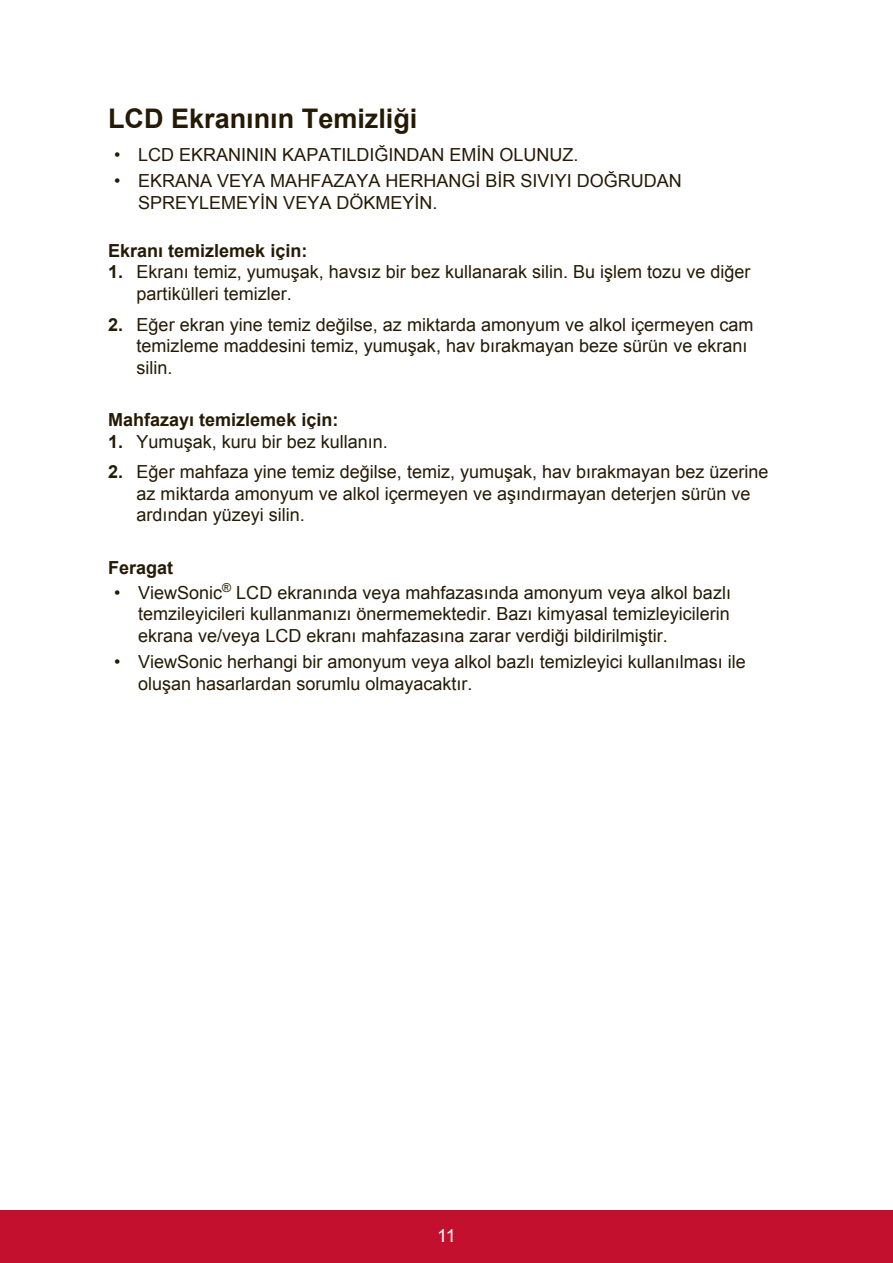
<style>
.page{position:relative;width:893px;height:1263px;background:#fff}
.page>*{position:absolute;margin:0;border:0;box-sizing:border-box;transform-origin:0 0}
.t1{font:700 27px "Arial";color:#251a05}
.t2{font:18px/21.6px "Arial";color:#251a05}
.t3{font:700 18px "Arial";color:#251a05}
.t4{font:18px "Arial";color:#fff}
.s1{font-weight:700}
</style>
<div class="page">
<div style="left:0;top:1210px;width:892px;height:53px;background:#c3102f"></div>
<h1 class="t1" style="left:108px;top:100px;width:311px">LCD Ekranının Temizliği</h1>
<p class="t2" style="left:114px;top:144px;width:466px">• LCD EKRANININ KAPATILDIĞINDAN EMİN OLUNUZ.</p>
<p class="t2" style="left:138px;top:170px;width:545px;text-indent:-24px">• EKRANA VEYA MAHFAZAYA HERHANGİ BİR SIVIYI DOĞRUDAN<br>SPREYLEMEYİN VEYA DÖKMEYİN.</p>
<p class="t3" style="left:108px;top:238px;width:201px">Ekranı temizlemek için:</p>
<p class="t2" style="left:136px;top:261px;width:615px;text-indent:-28px"><span class="s1">1.</span> Ekranı temiz, yumuşak, havsız bir bez kullanarak silin. Bu işlem tozu ve diğer partikülleri temizler.</p>
<p class="t2" style="left:136px;top:314px;width:618px;text-indent:-28px"><span class="s1">2.</span> Eğer ekran yine temiz değilse, az miktarda amonyum ve alkol içermeyen cam temizleme maddesini temiz, yumuşak, hav bırakmayan beze sürün ve ekranı silin.</p>
<p class="t3" style="left:108px;top:408px;width:232px">Mahfazayı temizlemek için:</p>
<p class="t2" style="left:108px;top:431px;width:281px"><span class="s1">1.</span> Yumuşak, kuru bir bez kullanın.</p>
<p class="t2" style="left:136px;top:461px;width:633px;text-indent:-28px"><span class="s1">2.</span> Eğer mahfaza yine temiz değilse, temiz, yumuşak, hav bırakmayan bez üzerine az miktarda amonyum ve alkol içermeyen ve aşındırmayan deterjen sürün ve ardından yüzeyi silin.</p>
<p class="t3" style="left:108px;top:555px;width:67px">Feragat</p>
<p class="t2" style="left:138px;top:582px;width:594px;text-align:justify;text-indent:-24px">• ViewSonic<sup>®</sup> LCD ekranında veya mahfazasında amonyum veya alkol bazlı temzileyicileri kullanmanızı önermemektedir. Bazı kimyasal temizleyicilerin ekrana ve/veya LCD ekranı mahfazasına zarar verdiği bildirilmiştir.</p>
<p class="t2" style="left:138px;top:651px;width:609px;text-indent:-24px">• ViewSonic herhangi bir amonyum veya alkol bazlı temizleyici kullanılması ile oluşan hasarlardan sorumlu olmayacaktır.</p>
<p class="t4" style="left:437px;top:1223px;width:20px">11</p>
</div>
